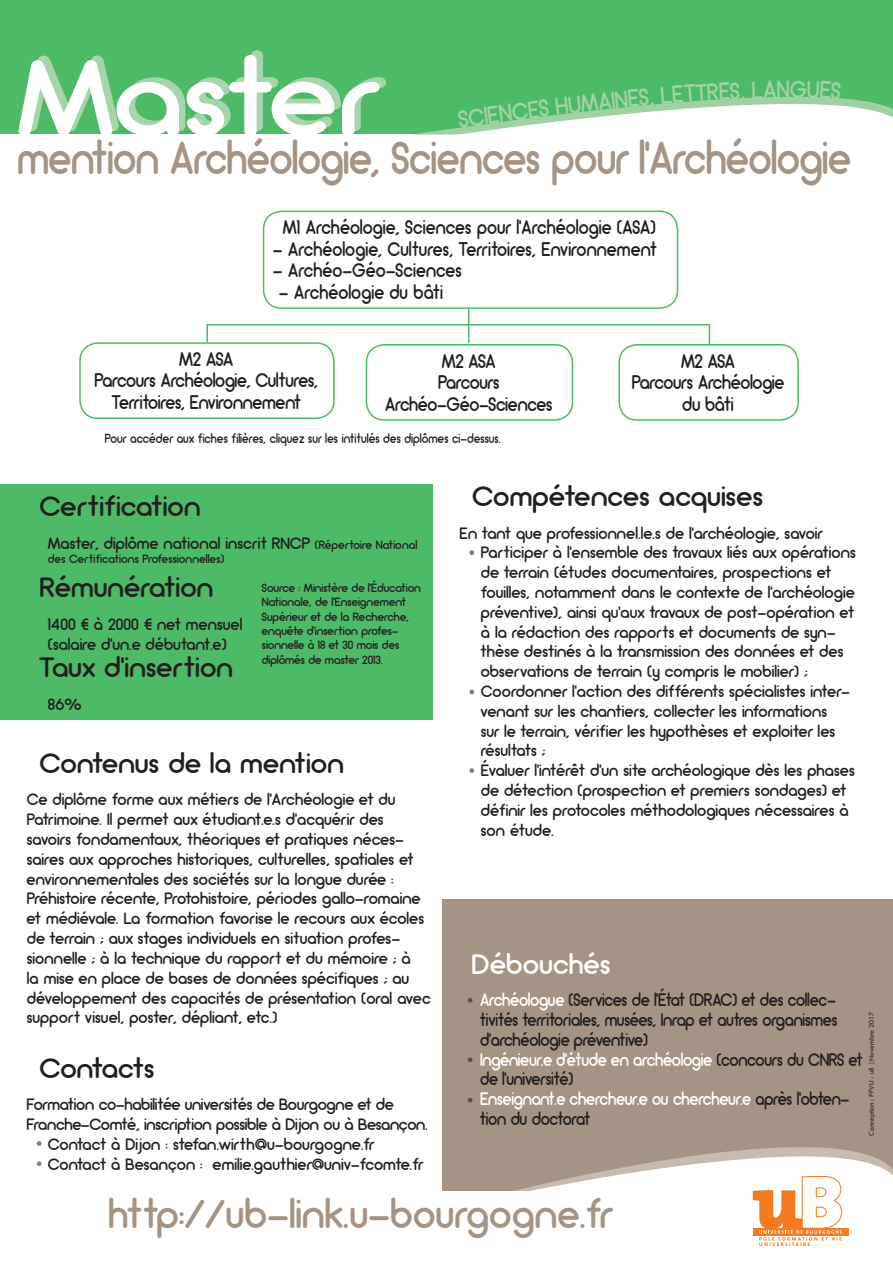
<style>
.page{position:relative;width:893px;height:1263px;background:#fff}
.page>*{position:absolute;margin:0;border:0;box-sizing:border-box;transform-origin:0 0}
.t1{font:108px "Arciform";letter-spacing:.01em;color:#fff;scale:1.16 1}
.Mention{font:46.2px "Arciform";letter-spacing:-.015em;color:#a59484;scale:.91 1}
.Témoignage{font:40.5px "Arciform";color:#a59484}
.Tiitre_paragraphe{font:28.05px "Arciform";letter-spacing:.005em;color:#231f20;scale:1.05 1}
.Tiitre_paragraphe-2{font:28.05px "Arciform";color:#fff;scale:1.05 1}
.Mention-2{font:24.75px "Arciform";color:#a1d3a6;scale:.91 1}
.Mention-3{font:19.8px/21.6px "Arciform";color:#231f20;text-align:center;scale:.91 1}
.Mention-4{font:19.8px/21.6px "Arciform";letter-spacing:-.02em;color:#231f20;text-align:center;scale:.91 1}
.Mention-5{font:18.15px/19.8px "Arciform";letter-spacing:-.015em;color:#231f20;text-align:justify;scale:.91 1}
.Mention-6{font:18.15px/19.8px "Arciform";letter-spacing:-.015em;color:#fff;scale:.91 1}
.Paragraphe{font:16.5px/19.8px "Arciform";letter-spacing:.005em;color:#231f20}
.Paragraphe-2{font:16.5px/19.8px "Arciform";letter-spacing:-.015em;color:#231f20}
.Mention-7{font:13.2px "Arciform";color:#231f20;scale:.91 1}
.Paragraphe-3{font:12px/14.4px "Arciform";color:#231f20}
.t2{font:7.5px "Tw Cen";color:#231f20}
.s1{font-size:12px}
.s2{color:#fff}
.s3{color:#231f20}
</style>
<div class="page">
<div style="left:0;top:0;width:893px;height:134px;background:#4dba68"></div>
<div style="left:443px;top:740px;width:450px;height:451px;background:#a59484"></div>
<div style="left:263px;top:211px;width:415px;height:98px;border:2px solid #4dba68;border-radius:18px"></div>
<hr style="left:206px;top:324px;width:504px;height:1px;background:#4dba68">
<div style="left:79px;top:342px;width:256px;height:77px;border:2px solid #4dba68;border-radius:18px"></div>
<div style="left:618px;top:344px;width:181px;height:77px;border:2px solid #4dba68;border-radius:18px"></div>
<svg style="left:206px;top:324px;width:2px;height:19px"></svg>
<div style="left:366px;top:344px;width:207px;height:77px;border:2px solid #4dba68;border-radius:18px"></div>
<hr style="left:468px;top:308px;width:1px;height:35px;background:#4dba68">
<svg style="left:709px;top:325px;width:1px;height:19px"></svg>
<svg style="left:515px;top:1147px;width:378px;height:99px"></svg>
<div style="left:433px;top:667px;width:460px;height:232px;background:#fff"></div>
<svg style="left:469px;top:550px;width:5px;height:5px"></svg>
<div style="left:0;top:485px;width:432px;height:235px;background:#4dba68"></div>
<svg style="left:468px;top:1057px;width:5px;height:5px"></svg>
<svg style="left:468px;top:1098px;width:5px;height:4px"></svg>
<svg style="left:468px;top:998px;width:5px;height:4px"></svg>
<svg style="left:37px;top:1141px;width:5px;height:5px"></svg>
<svg style="left:37px;top:1161px;width:5px;height:5px"></svg>
<svg style="left:469px;top:690px;width:5px;height:4px"></svg>
<svg style="left:469px;top:768px;width:5px;height:5px"></svg>
<svg style="left:413px;top:96px;width:480px;height:39px"></svg>
<p class="t1" style="left:17px;top:30px;width:310px">Master</p>
<p class="Mention-2" style="left:456px;top:104px;width:46px;rotate:-8deg">SCIE</p>
<p class="Mention-2" style="left:497px;top:98px;width:78px;rotate:-7deg">NCES H</p>
<p class="Mention-2" style="left:567px;top:90px;width:67px;rotate:-6deg">UMAIN</p>
<p class="Mention-2" style="left:627px;top:83px;width:63px;rotate:-5deg">ES, LE</p>
<p class="Mention" style="left:17px;top:129px;width:917px">mention Archéologie, Sciences pour l’Archéologie</p>
<p class="Mention-3" style="left:283px;top:216px;width:412px">M1 Archéologie, Sciences pour l’Archéologie (ASA)</p>
<p class="Mention-3" style="left:273px;top:238px;width:423px">- Archéologie, Cultures, Territoires, Environnement</p>
<p class="Mention-3" style="left:273px;top:259px;width:209px">- Archéo-Géo-Sciences</p>
<p class="Mention-3" style="left:279px;top:281px;width:182px">- Archéologie du bâti</p>
<p class="Mention-3" style="left:179px;top:348px;width:61px">M2 ASA</p>
<p class="Mention-3" style="left:94px;top:369px;width:247px">Parcours Archéologie, Cultures,<br>Territoires, Environnement</p>
<p class="Mention-3" style="left:442px;top:350px;width:61px">M2 ASA</p>
<p class="Mention-4" style="left:438px;top:371px;width:69px">Parcours</p>
<p class="Mention-3" style="left:385px;top:393px;width:185px">Archéo-Géo-Sciences</p>
<p class="Mention-7" style="left:105px;top:430px;width:436px">Pour accéder aux fiches filières, cliquez sur les intitulés des diplômes ci-dessus.</p>
<p class="Mention-3" style="left:681px;top:350px;width:61px">M2 ASA</p>
<p class="Mention-4" style="left:632px;top:371px;width:169px">Parcours Archéologie du bâti</p>
<p class="Tiitre_paragraphe" style="left:39px;top:489px;width:155px">Certification</p>
<p class="Paragraphe" style="left:48px;top:533px;width:371px">Master, diplôme national inscrit RNCP <span class="s1">(Répertoire National</span></p>
<p class="Paragraphe-3" style="left:48px;top:552px;width:178px">des Certifications Professionnelles)</p>
<p class="Tiitre_paragraphe" style="left:39px;top:570px;width:167px">Rémunération</p>
<p class="Paragraphe" style="left:48px;top:614px;width:196px">1400 € à 2000 € net mensuel</p>
<p class="Paragraphe" style="left:48px;top:634px;width:180px">(salaire d’un.e débutant.e)</p>
<p class="Tiitre_paragraphe" style="left:39px;top:650px;width:186px">Taux d’insertion</p>
<p class="Paragraphe" style="left:48px;top:694px;width:35px">86%</p>
<p class="Paragraphe-3" style="left:262px;top:580px;width:161px">Source : Ministère de l’Éducation<br>Nationale, de l’Enseignement<br>Supérieur et de la Recherche, enquête d’insertion profes&shy;sionnelle à 18 et 30 mois des diplômés de master 2013.</p>
<p class="Tiitre_paragraphe" style="left:40px;top:745px;width:291px">Contenus de la mention</p>
<p class="Paragraphe" style="left:27px;top:790px;width:370px">Ce diplôme forme aux métiers de l’Archéologie et du</p>
<p class="Paragraphe" style="left:27px;top:809px;width:388px">Patrimoine. Il permet aux étudiant.e.s d’acquérir des savoirs fondamentaux, théoriques et pratiques néces&shy;saires aux approches historiques, culturelles, spatiales et environnementales des sociétés sur la longue durée :</p>
<p class="Paragraphe" style="left:27px;top:889px;width:405px">Préhistoire récente, Protohistoire, périodes gallo-romaine et médiévale. La formation favorise le recours aux écoles de terrain ; aux stages individuels en situation profes&shy;sionnelle ; à la technique du rapport et du mémoire ; à<br>la mise en place de bases de données spécifiques ; au développement des capacités de présentation (oral avec support visuel, poster, dépliant, etc.)</p>
<p class="Tiitre_paragraphe" style="left:39px;top:1050px;width:111px">Contacts</p>
<p class="Paragraphe-2" style="left:27px;top:1094px;width:403px">Formation co-habilitée universités de Bourgogne et de<br>Franche-Comté, inscription possible à Dijon ou à Besançon.</p>
<p class="Paragraphe" style="left:48px;top:1134px;width:328px">Contact à Dijon : stefan.wirth@u-bourgogne.fr</p>
<p class="Paragraphe" style="left:48px;top:1154px;width:376px">Contact à Besançon : emilie.gauthier@univ-fcomte.fr</p>
<p class="Tiitre_paragraphe" style="left:472px;top:479px;width:278px">Compétences acquises</p>
<p class="Paragraphe" style="left:460px;top:523px;width:364px">En tant que professionnel.le.s de l’archéologie, savoir</p>
<p class="Paragraphe" style="left:481px;top:542px;width:376px">Participer à l’ensemble des travaux liés aux opérations de terrain (études documentaires, prospections et fouilles, notamment dans le contexte de l’archéologie préventive), ainsi qu’aux travaux de post-opération et à la rédaction des rapports et documents de syn&shy;thèse destinés à la transmission des données et des observations de terrain (y compris le mobilier) ;</p>
<p class="Paragraphe" style="left:481px;top:681px;width:371px">Coordonner l’action des différents spécialistes inter&shy;venant sur les chantiers, collecter les informations<br>sur le terrain, vérifier les hypothèses et exploiter les résultats ;</p>
<p class="Paragraphe" style="left:481px;top:760px;width:375px">Évaluer l’intérêt d’un site archéologique dès les phases de détection (prospection et premiers sondages) et définir les protocoles méthodologiques nécessaires à son étude.</p>
<p class="Tiitre_paragraphe-2" style="left:472px;top:946px;width:134px">Débouchés</p>
<p class="Mention-5" style="left:480px;top:990px;width:394px"><span class="s2">Archéologue</span> (Services de l’État (DRAC) et des collec&shy;tivités territoriales, musées, Inrap et autres organismes d’archéologie préventive)</p>
<p class="Mention-5" style="left:480px;top:1049px;width:422px"><span class="s2">Ingénieur.e d’étude en archéologie</span> (concours du CNRS et de l’université)</p>
<p class="Mention-6" style="left:480px;top:1089px;width:407px">Enseignant.e chercheur.e ou chercheur.e <span class="s3">après l’obten&shy;tion du doctorat</span></p>
<p class="t2" style="left:867px;top:1136px;width:126px;rotate:-90deg">Conception : PFVU - uB |Novembre 2017</p>
<p class="Témoignage" style="left:108px;top:1188px;width:505px">http://ub-link.u-bourgogne.fr</p>
</div>
